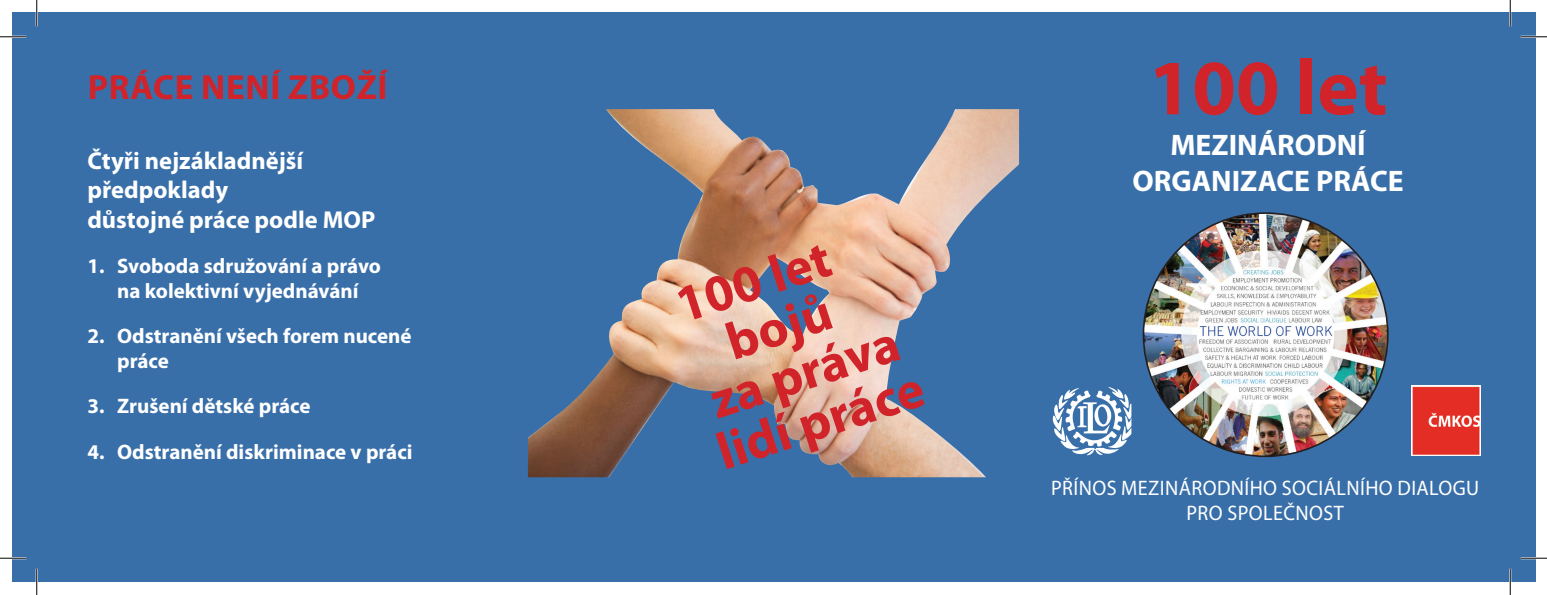
<style>
.page{position:relative;width:1547px;height:595px;background:#fff}
.page>*{position:absolute;margin:0;border:0;box-sizing:border-box;transform-origin:0 0}
.t1{font:700 78.75px "Myriad Pro";color:#d1232a}
.t2{font:700 52.5px "Myriad Pro";color:#d1232a}
.t3{font:700 35px "Myriad Pro";letter-spacing:.02em;color:#d1232a}
.t4{font:700 29.75px/35.7px "Myriad Pro";color:#fff;text-align:center}
.t5{font:700 24.5px/29.4px "Myriad Pro";color:#fff}
.t6{font:700 21px/25.2px "Myriad Pro";color:#fff;text-align:center}
.t7{font:21px/25.2px "Myriad Pro";letter-spacing:.02em;color:#fff;text-align:center;scale:.96 1}
</style>
<div class="page">
<div style="left:12px;top:12px;width:1523px;height:569px;background:#396fa9"></div>
<img style="left:528px;top:109px;width:491px;height:368px">
<img style="left:1143px;top:213px;width:244px;height:243px;border-radius:119px">
<img style="left:1411px;top:385px;width:69px;height:70px">
<img style="left:1064px;top:387px;width:60px;height:44px">
<hr style="left:0;top:36px;width:26px;height:2px;background:#fff">
<hr style="left:1521px;top:36px;width:26px;height:2px;background:#fff">
<hr style="left:0;top:557px;width:26px;height:2px;background:#fff">
<hr style="left:1521px;top:557px;width:26px;height:2px;background:#fff">
<hr style="left:36px;top:0;width:2px;height:26px;background:#fff">
<hr style="left:36px;top:568px;width:2px;height:26px;background:#fff">
<hr style="left:1509px;top:0;width:2px;height:26px;background:#fff">
<hr style="left:1509px;top:568px;width:2px;height:26px;background:#fff">
<svg style="left:0;top:36px;width:26px;height:1px"></svg>
<svg style="left:1521px;top:36px;width:26px;height:1px"></svg>
<svg style="left:0;top:557px;width:26px;height:1px"></svg>
<svg style="left:1521px;top:557px;width:26px;height:1px"></svg>
<svg style="left:36px;top:0;width:1px;height:26px"></svg>
<svg style="left:36px;top:568px;width:1px;height:26px"></svg>
<svg style="left:1510px;top:0;width:1px;height:26px"></svg>
<svg style="left:1510px;top:568px;width:1px;height:26px"></svg>
<p class="t3" style="left:88px;top:65px;width:301px">PRÁCE NENÍ ZBOŽÍ</p>
<p class="t5" style="left:87px;top:145px;width:289px">Čtyři nejzákladnější předpoklady<br>důstojné práce podle MOP</p>
<p class="t6" style="left:87px;top:252px;width:295px">1. Svoboda sdružování a právo na kolektivní vyjednávání</p>
<p class="t6" style="left:117px;top:322px;width:296px;text-align:left;text-indent:-30px">2. Odstranění všech forem nucené práce</p>
<p class="t6" style="left:87px;top:393px;width:225px">3. Zrušení dětské práce</p>
<p class="t6" style="left:87px;top:438px;width:327px">4. Odstranění diskriminace v práci</p>
<p class="t2" style="left:667px;top:273px;width:161px;rotate:-18deg">100 let</p>
<p class="t2" style="left:717px;top:310px;width:109px;rotate:-18deg">bojů</p>
<p class="t2" style="left:701px;top:369px;width:197px;rotate:-18deg">za práva</p>
<p class="t2" style="left:708px;top:420px;width:216px;rotate:-18deg">lidí práce</p>
<p class="t1" style="left:1148px;top:36px;width:241px">100 let</p>
<p class="t4" style="left:1132px;top:126px;width:272px">MEZINÁRODNÍ<br>ORGANIZACE PRÁCE</p>
<p class="t7" style="left:1051px;top:474px;width:447px">PŘÍNOS MEZINÁRODNÍHO SOCIÁLNÍHO DIALOGU<br>PRO SPOLEČNOST</p>
</div>
